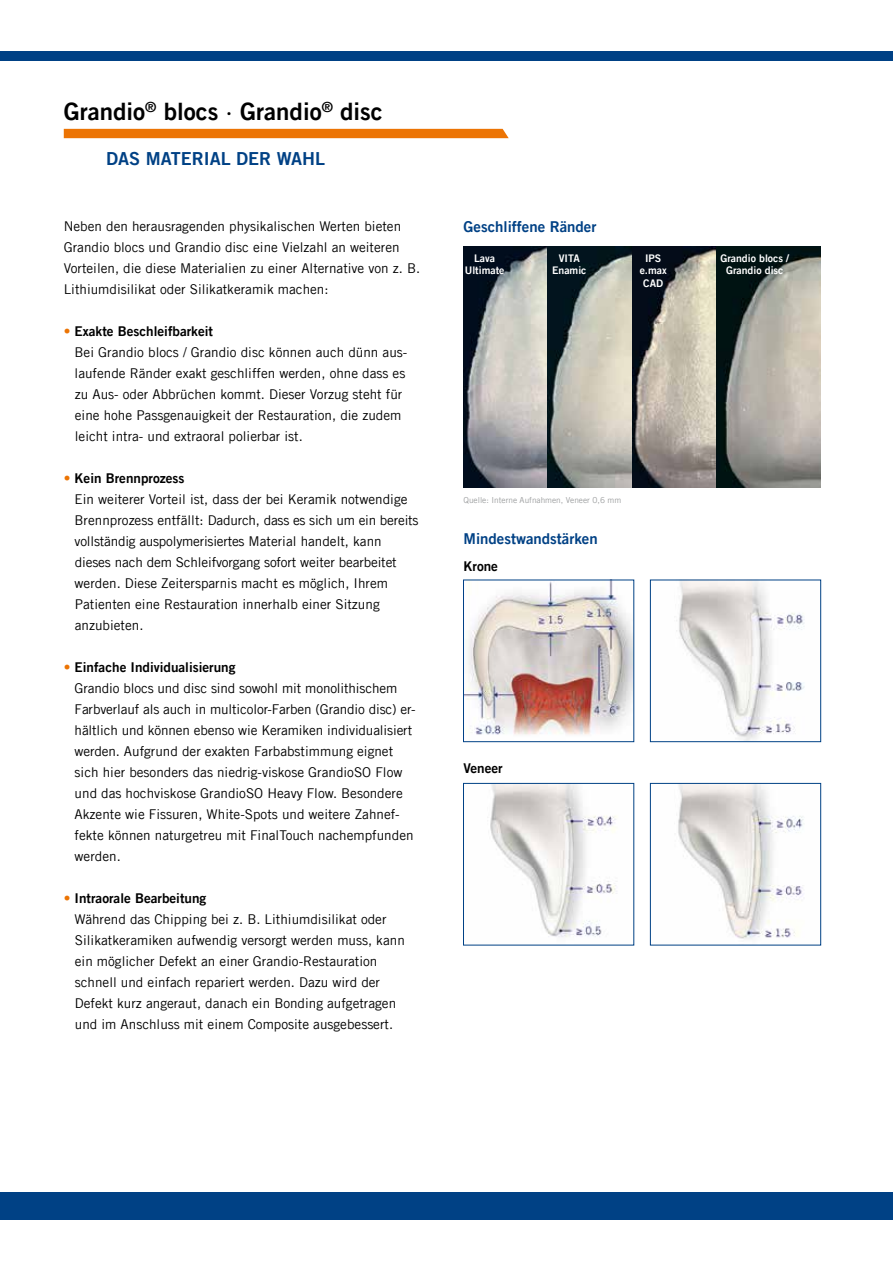
<style>
.page{position:relative;width:893px;height:1263px;background:#fff}
.page>*{position:absolute;margin:0;border:0;box-sizing:border-box;transform-origin:0 0}
.t1{font:24px "Trade Gothic LT Com Bd 2";color:#000}
.t2{font:18px "Trade Gothic LT Com Bd 2";color:#004185}
.t3{font:15px "Trade Gothic LT Com Bd 2";color:#004185}
.t4{font:13.5px/21px "Trade Gothic LT Com";color:#000}
.t5{font:13.5px "Trade Gothic LT Com Bd 2";color:#000}
.t6{font:10.5px/12.6px "Trade Gothic LT Com Bd 2";color:#fff;text-align:center}
.t7{font:8.25px "Trade Gothic LT Com";color:#9c9e9f}
.s1{font-family:"Trade Gothic LT Com"}
.s2{font-family:"Trade Gothic LT Com";color:#ec7404}
</style>
<div class="page">
<div style="left:0;top:1192px;width:893px;height:28px;background:#004185"></div>
<div style="left:0;top:51px;width:893px;height:10px;background:#004185"></div>
<div style="left:64px;top:129px;width:445px;height:9px;background:#ec7404"></div>
<img style="left:463px;top:246px;width:85px;height:242px">
<img style="left:548px;top:246px;width:84px;height:242px">
<img style="left:632px;top:246px;width:84px;height:242px">
<img style="left:716px;top:246px;width:105px;height:242px">
<img style="left:465px;top:582px;width:167px;height:153px">
<div style="left:463px;top:580px;width:171px;height:162px;border:1px solid #004185"></div>
<img style="left:676px;top:582px;width:129px;height:158px">
<div style="left:650px;top:580px;width:171px;height:162px;border:1px solid #004185"></div>
<img style="left:490px;top:785px;width:127px;height:153px">
<div style="left:463px;top:783px;width:171px;height:162px;border:1px solid #004185"></div>
<img style="left:678px;top:785px;width:126px;height:154px">
<div style="left:650px;top:783px;width:171px;height:162px;border:1px solid #004185"></div>
<h1 class="t1" style="left:64px;top:97px;width:321px">Grandio<sup>®</sup> blocs <span class="s1">·</span> Grandio<sup>®</sup> disc</h1>
<h2 class="t2" style="left:106px;top:147px;width:220px">DAS MATERIAL DER WAHL</h2>
<p class="t4" style="left:64px;top:216px;width:358px">Neben den herausragenden physikalischen Werten bieten Grandio blocs und Grandio disc eine Vielzahl an weiteren Vorteilen, die diese Materialien zu einer Alternative von z. B.<br>Lithiumdisilikat oder Silikatkeramik machen:</p>
<p class="t5" style="left:64px;top:323px;width:151px"><span class="s2">•</span> Exakte Beschleifbarkeit</p>
<p class="t4" style="left:75px;top:342px;width:334px">Bei Grandio blocs / Grandio disc können auch dünn aus&shy;laufende Ränder exakt geschliffen werden, ohne dass es zu Aus- oder Abbrüchen kommt. Dieser Vorzug steht für eine hohe Passgenauigkeit der Restauration, die zudem leicht intra- und extraoral polierbar ist.</p>
<p class="t5" style="left:64px;top:470px;width:122px"><span class="s2">•</span> Kein Brennprozess</p>
<p class="t4" style="left:75px;top:489px;width:345px">Ein weiterer Vorteil ist, dass der bei Keramik notwendige Brennprozess entfällt: Dadurch, dass es sich um ein bereits vollständig auspolymerisiertes Material handelt, kann dieses nach dem Schleifvorgang sofort weiter bearbeitet werden. Diese Zeitersparnis macht es möglich, Ihrem Patienten eine Restauration innerhalb einer Sitzung anzubieten.</p>
<p class="t5" style="left:64px;top:659px;width:173px"><span class="s2">•</span> Einfache Individualisierung</p>
<p class="t4" style="left:75px;top:678px;width:342px">Grandio blocs und disc sind sowohl mit monolithischem Farbverlauf als auch in multicolor-Farben (Grandio disc) er&shy;hältlich und können ebenso wie Keramiken individualisiert werden. Aufgrund der exakten Farbabstimmung eignet sich hier besonders das niedrig-viskose GrandioSO Flow und das hochviskose GrandioSO Heavy Flow. Besondere Akzente wie Fissuren, White-Spots und weitere Zahnef&shy;fekte können naturgetreu mit FinalTouch nachempfunden werden.</p>
<p class="t5" style="left:64px;top:890px;width:144px"><span class="s2">•</span> Intraorale Bearbeitung</p>
<p class="t4" style="left:75px;top:909px;width:332px">Während das Chipping bei z. B. Lithiumdisilikat oder Silikatkeramiken aufwendig versorgt werden muss, kann ein möglicher Defekt an einer Grandio-Restauration schnell und einfach repariert werden. Dazu wird der Defekt kurz angeraut, danach ein Bonding aufgetragen und im Anschluss mit einem Composite ausgebessert.</p>
<p class="t3" style="left:463px;top:217px;width:134px">Geschliffene Ränder</p>
<p class="t6" style="left:465px;top:252px;width:41px">Lava<br>Ultimate</p>
<p class="t6" style="left:552px;top:252px;width:36px">VITA<br>Enamic</p>
<p class="t6" style="left:640px;top:252px;width:29px">IPS e.max<br>CAD</p>
<p class="t6" style="left:720px;top:252px;width:70px">Grandio blocs /<br>Grandio disc</p>
<p class="t7" style="left:463px;top:495px;width:159px">Quelle: Interne Aufnahmen, Veneer 0,6 mm</p>
<p class="t3" style="left:463px;top:529px;width:136px">Mindestwandstärken</p>
<p class="t5" style="left:463px;top:558px;width:36px">Krone</p>
<p class="t5" style="left:463px;top:759px;width:41px">Veneer</p>
</div>
